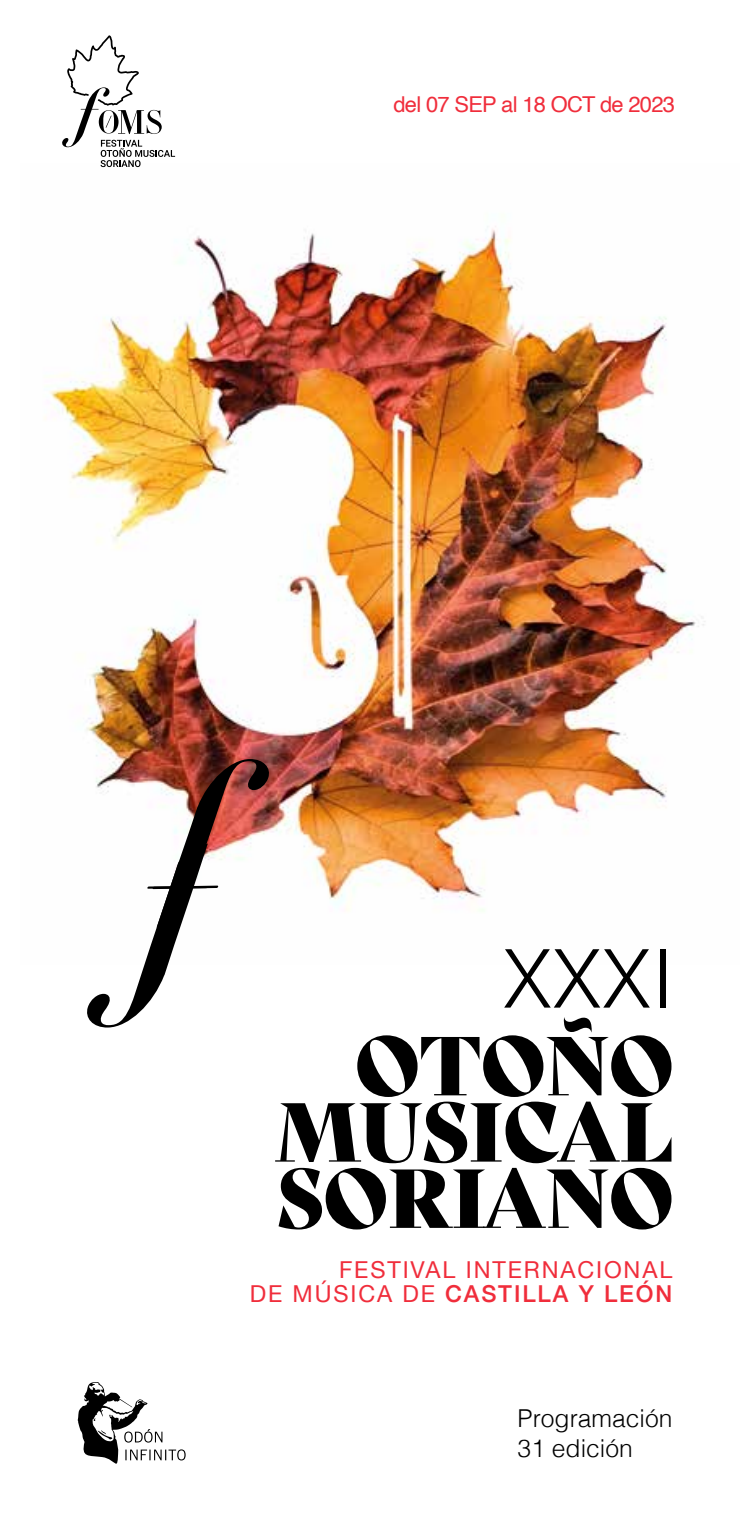
<style>
.page{position:relative;width:740px;height:1531px;background:#fff}
.page>*{position:absolute;margin:0;border:0;box-sizing:border-box;transform-origin:0 0}
.t1{font:81px/66.1px "Bely Display";letter-spacing:-.01em;color:#000;text-align:justify}
.t2{font:300 81px "Helvetica";color:#000}
.t3{font:300 24.75px/29.7px "Helvetica";color:#000}
.t4{font:23.4px/24.5px "Helvetica Neue";letter-spacing:.08em;color:#f02d3b;text-align:right}
.t5{font:21.82px "Helvetica";letter-spacing:-.03em;color:#f02d3b}
.s1{font-weight:500}
</style>
<div class="page">
<img style="left:50px;top:167px;width:655px;height:745px">
<svg style="left:81px;top:759px;width:194px;height:269px"></svg>
<svg style="left:78px;top:1382px;width:108px;height:82px"></svg>
<svg style="left:62px;top:35px;width:113px;height:132px"></svg>
<p class="t5" style="left:393px;top:87px;width:283px">del 07 SEP al 18 OCT de 2023</p>
<h1 class="t2" style="left:503px;top:910px;width:173px">XXXI</h1>
<h1 class="t1" style="left:274px;top:1026px;width:401px;text-indent:81px">OTOÑO MUSICAL SORIANO</h1>
<p class="t4" style="left:250px;top:1258px;width:424px">FESTIVAL INTERNACIONAL<br>DE MÚSICA DE <span class="s1">CASTILLA Y LEÓN</span></p>
<p class="t3" style="left:518px;top:1401px;width:156px">Programación<br>31 edición</p>
</div>
